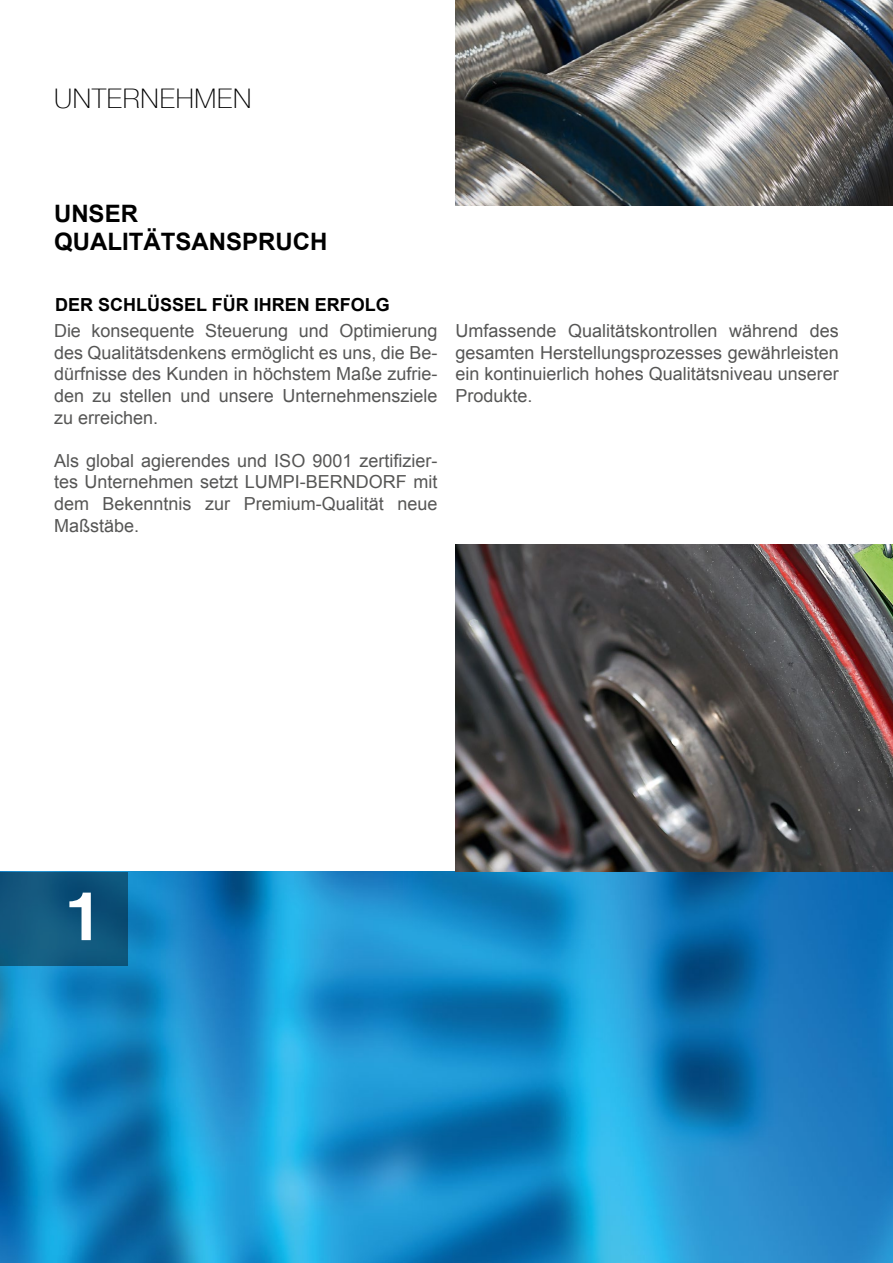
<style>
.page{position:relative;width:893px;height:1263px;background:#fff}
.page>*{position:absolute;margin:0;border:0;box-sizing:border-box;transform-origin:0 0}
.t1{font:700 72px "Nimbus Sans D";color:#fff}
.t2{font:100 27px "Helvetica Neue";letter-spacing:.03em;color:#000}
.t3{font:700 24px/28.8px "Arial";color:#000}
.t4{font:18px/21.6px "Arial";color:#565655;text-align:justify}
.t5{font:700 18px "Arial";color:#000}
</style>
<div class="page">
<img style="left:0;top:872px;width:893px;height:391px">
<div style="left:0;top:872px;width:128px;height:93px;background:linear-gradient(to right,#155b81,#0b5077)"></div>
<img style="left:455px;top:0;width:438px;height:206px">
<img style="left:455px;top:544px;width:438px;height:328px">
<h2 class="t2" style="left:54px;top:78px;width:199px">UNTERNEHMEN</h2>
<h3 class="t3" style="left:54px;top:199px;width:275px">UNSER<br>QUALITÄTSANSPRUCH</h3>
<p class="t5" style="left:55px;top:292px;width:336px">DER SCHLÜSSEL FÜR IHREN ERFOLG</p>
<p class="t4" style="left:54px;top:320px;width:385px">Die konsequente Steuerung und Optimierung des Qualitätsdenkens ermöglicht es uns, die Be&shy;dürfnisse des Kunden in höchstem Maße zufrie&shy;den zu stellen und unsere Unternehmensziele zu erreichen.</p>
<p class="t4" style="left:54px;top:450px;width:385px">Als global agierendes und ISO 9001 zertifizier&shy;tes Unternehmen setzt LUMPI-BERNDORF mit dem Bekenntnis zur Premium-Qualität neue Maßstäbe.</p>
<p class="t4" style="left:455px;top:320px;width:385px">Umfassende Qualitätskontrollen während des gesamten Herstellungsprozesses gewährleisten ein kontinuierlich hohes Qualitätsniveau unserer Produkte.</p>
<h1 class="t1" style="left:60px;top:876px;width:46px">1</h1>
</div>
